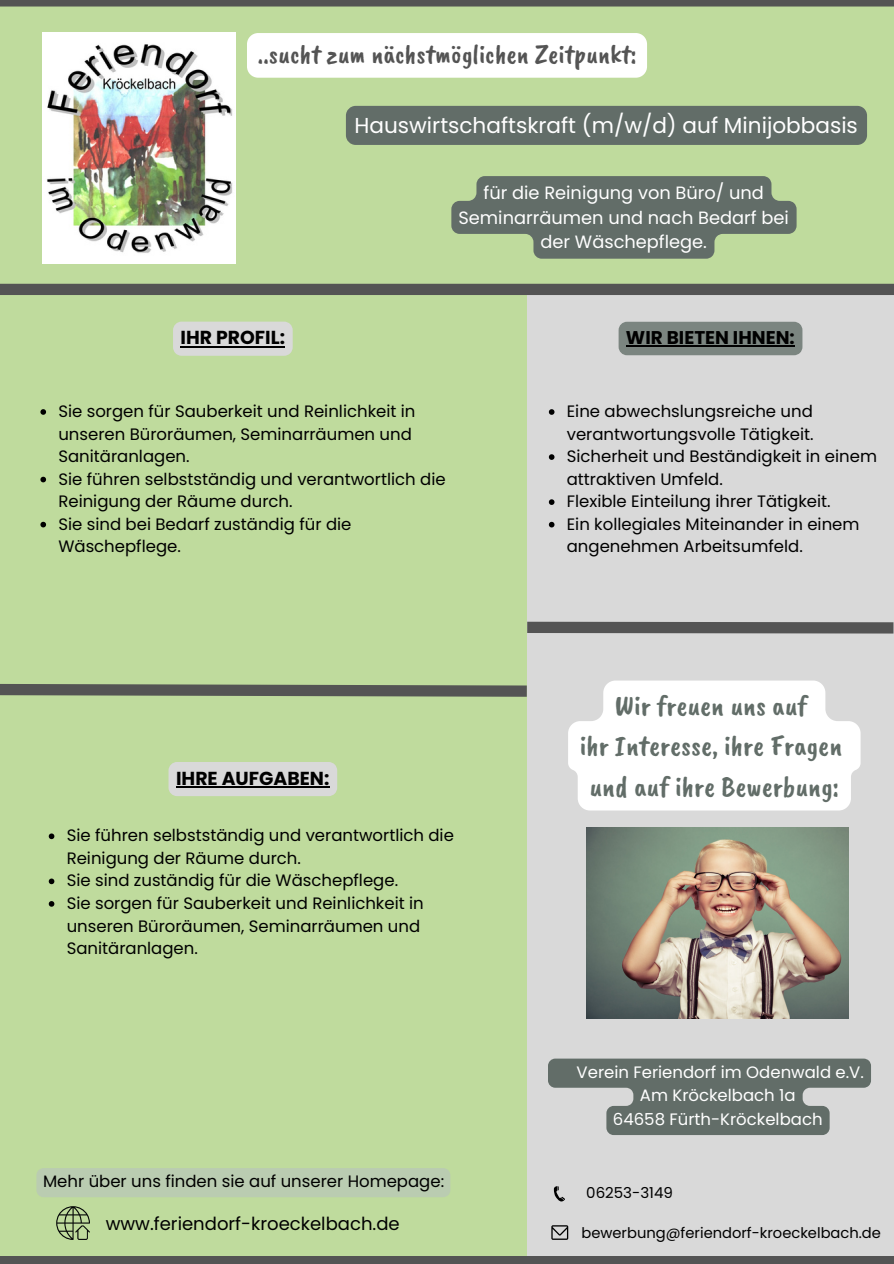
<style>
.page{position:relative;width:894px;height:1264px;background:#fff}
.page>*{position:absolute;margin:0;border:0;box-sizing:border-box;transform-origin:0 0}
.t1{font:29.1px "Caveat Brush";color:#626d68}
.t2{font:27.15px "Caveat Brush";color:#545454}
.t3{font:21.6px "Poppins";color:#fff}
.t4{font:700 18.75px "Poppins";color:#000}
.t5{font:700 18.45px "Poppins";color:#000}
.t6{font:18px "Poppins";color:#000}
.t7{font:17.85px/24.8px "Poppins";color:#fff;text-align:center}
.t8{font:16.5px/22.5px "Poppins";color:#000}
.t9{font:16.5px "Poppins";color:#fff}
.t10{font:15px "Poppins";color:#000}
.t11{font:14.7px "Poppins";color:#000}
</style>
<div class="page">
<div style="left:0;top:0;width:893px;height:1263px;background:#bfdb9d"></div>
<div style="left:0;top:1255px;width:893px;height:8px;background:#545454"></div>
<div style="left:527px;top:0;width:366px;height:1255px;background:#d9d9d9"></div>
<div style="left:0;top:7px;width:893px;height:288px;background:#bfdb9d"></div>
<svg style="left:553px;top:1186px;width:12px;height:15px"></svg>
<svg style="left:551px;top:1225px;width:17px;height:14px"></svg>
<div style="left:0;top:0;width:893px;height:7px;background:#545454"></div>
<svg style="left:0;top:684px;width:527px;height:13px;background:#62655d"></svg>
<img style="left:586px;top:827px;width:262px;height:191px">
<div style="left:0;top:284px;width:893px;height:11px;background:#545454"></div>
<img style="left:43px;top:32px;width:192px;height:231px">
<svg style="left:527px;top:621px;width:366px;height:13px;background:#656565"></svg>
<svg style="left:56px;top:1206px;width:34px;height:33px"></svg>
<div style="left:346px;top:106px;width:520px;height:39px;background:#626d68"></div>
<svg style="left:173px;top:321px;width:119px;height:35px;background:#d2d3d1"></svg>
<hr style="left:180px;top:346px;width:105px;height:1px;background:#000">
<div style="left:168px;top:762px;width:169px;height:34px;background:#d9d9d9"></div>
<hr style="left:176px;top:786px;width:153px;height:1px;background:#000">
<div style="left:618px;top:322px;width:184px;height:33px;background:#7b8580"></div>
<hr style="left:625px;top:345px;width:169px;height:2px;background:#000">
<svg style="left:568px;top:680px;width:292px;height:130px;background:#fbfbfb"></svg>
<svg style="left:451px;top:176px;width:345px;height:83px"></svg>
<svg style="left:548px;top:1058px;width:322px;height:76px"></svg>
<svg style="left:49px;top:833px;width:5px;height:6px"></svg>
<svg style="left:49px;top:878px;width:5px;height:6px"></svg>
<svg style="left:49px;top:901px;width:5px;height:5px"></svg>
<svg style="left:40px;top:409px;width:6px;height:6px"></svg>
<svg style="left:40px;top:477px;width:6px;height:5px"></svg>
<svg style="left:40px;top:522px;width:6px;height:5px"></svg>
<svg style="left:548px;top:409px;width:6px;height:6px"></svg>
<svg style="left:548px;top:454px;width:6px;height:6px"></svg>
<svg style="left:548px;top:499px;width:6px;height:6px"></svg>
<svg style="left:548px;top:522px;width:6px;height:5px"></svg>
<div style="left:36px;top:1168px;width:414px;height:29px;background:#baccb1"></div>
<div style="left:247px;top:33px;width:400px;height:45px;background:#fff"></div>
<p class="t2" style="left:258px;top:37px;width:380px">..sucht zum nächstmöglichen Zeitpunkt:</p>
<p class="t3" style="left:354px;top:110px;width:504px">Hauswirtschaftskraft (m/w/d) auf Minijobbasis</p>
<p class="t7" style="left:458px;top:180px;width:332px">für die Reinigung von Büro/ und<br>Seminarräumen und nach Bedarf bei der Wäschepflege.</p>
<p class="t4" style="left:180px;top:324px;width:106px">IHR PROFIL:</p>
<p class="t8" style="left:58px;top:400px;width:358px">Sie sorgen für Sauberkeit und Reinlichkeit in unseren Büroräumen, Seminarräumen und<br>Sanitäranlagen.</p>
<p class="t8" style="left:58px;top:467px;width:388px">Sie führen selbstständig und verantwortlich die<br>Reinigung der Räume durch.</p>
<p class="t8" style="left:58px;top:512px;width:294px">Sie sind bei Bedarf zuständig für die<br>Wäschepflege.</p>
<p class="t5" style="left:625px;top:324px;width:170px">WIR BIETEN IHNEN:</p>
<p class="t8" style="left:566px;top:400px;width:248px">Eine abwechslungsreiche und verantwortungsvolle Tätigkeit.</p>
<p class="t8" style="left:566px;top:445px;width:312px">Sicherheit und Beständigkeit in einem attraktiven Umfeld.</p>
<p class="t8" style="left:566px;top:490px;width:265px">Flexible Einteilung ihrer Tätigkeit.</p>
<p class="t8" style="left:566px;top:512px;width:294px">Ein kollegiales Miteinander in einem angenehmen Arbeitsumfeld.</p>
<p class="t4" style="left:176px;top:764px;width:155px">IHRE AUFGABEN:</p>
<p class="t1" style="left:614px;top:686px;width:194px">Wir freuen uns auf</p>
<p class="t1" style="left:579px;top:727px;width:264px">ihr Interesse, ihre Fragen</p>
<p class="t1" style="left:589px;top:767px;width:251px">und auf ihre Bewerbung:</p>
<p class="t8" style="left:67px;top:824px;width:388px">Sie führen selbstständig und verantwortlich die<br>Reinigung der Räume durch.</p>
<p class="t8" style="left:67px;top:869px;width:333px">Sie sind zuständig für die Wäschepflege.</p>
<p class="t8" style="left:67px;top:891px;width:358px">Sie sorgen für Sauberkeit und Reinlichkeit in unseren Büroräumen, Seminarräumen und<br>Sanitäranlagen.</p>
<p class="t8" style="left:43px;top:1170px;width:402px">Mehr über uns finden sie auf unserer Homepage:</p>
<p class="t6" style="left:106px;top:1210px;width:295px">www.feriendorf-kroeckelbach.de</p>
<p class="t9" style="left:576px;top:1060px;width:289px">Verein Feriendorf im Odenwald e.V.</p>
<p class="t9" style="left:639px;top:1083px;width:157px">Am Kröckelbach 1a</p>
<p class="t9" style="left:612px;top:1107px;width:211px">64658 Fürth-Kröckelbach</p>
<p class="t10" style="left:586px;top:1182px;width:88px">06253-3149</p>
<p class="t11" style="left:581px;top:1222px;width:301px">bewerbung@feriendorf-kroeckelbach.de</p>
</div>
